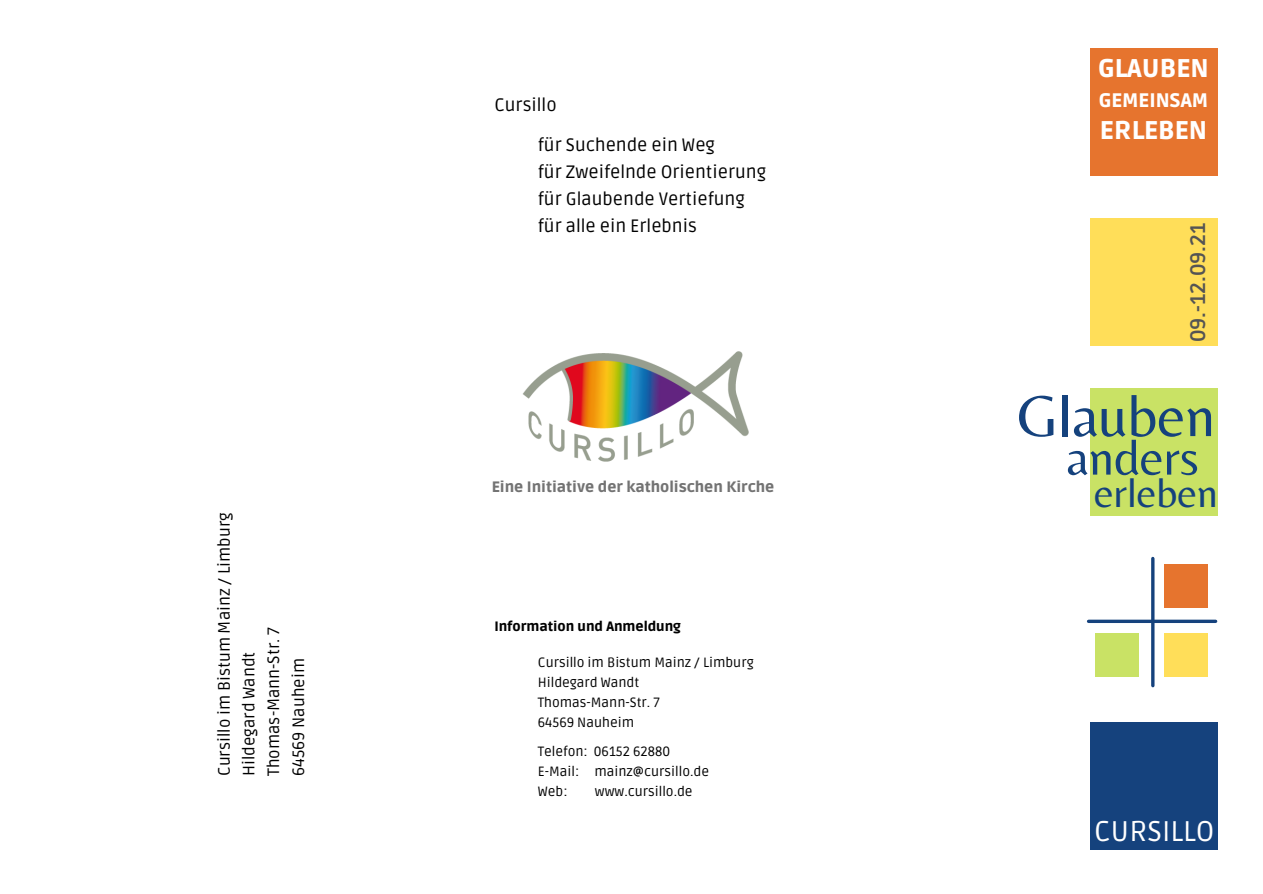
<style>
.page{position:relative;width:1263px;height:894px;background:#fff}
.page>*{position:absolute;margin:0;border:0;box-sizing:border-box;transform-origin:0 0}
.t1{font:60px "Belleza";color:#15427d}
.t2{font:51px "Belleza";color:#15427d}
.t3{font:42px "Belleza";color:#15427d}
.t4{font:28.5px "Ruda";color:#fff}
.t5{font:900 25.5px "Ruda";color:#fff}
.t6{font:700 21px "Ruda";color:#545454}
.t7{font:900 19.5px "Ruda";color:#fff}
.t8{font:18px "Ruda";color:#000}
.t9{font:16.5px "Ruda";color:#000}
.t10{font:900 15px "Ruda";color:#737373}
.t11{font:13.5px "Ruda";color:#000}
.t12{font:900 13.5px "Ruda";color:#000}
</style>
<div class="page">
<div style="left:1090px;top:48px;width:127px;height:127px;background:#e6742e"></div>
<div style="left:1090px;top:218px;width:127px;height:128px;background:#ffde59"></div>
<div style="left:1090px;top:388px;width:127px;height:127px;background:#c9e265"></div>
<div style="left:1090px;top:722px;width:127px;height:127px;background:#15427d"></div>
<div style="left:1164px;top:564px;width:44px;height:43px;background:#e6742e"></div>
<div style="left:1164px;top:633px;width:44px;height:43px;background:#ffde59"></div>
<div style="left:1096px;top:633px;width:43px;height:43px;background:#c9e265"></div>
<hr style="left:1151px;top:558px;width:3px;height:127px;background:#15427d">
<svg style="left:1088px;top:619px;width:128px;height:4px"></svg>
<img style="left:522px;top:351px;width:227px;height:110px">
<p class="t9" style="left:215px;top:775px;width:265px;rotate:-90deg">Cursillo im Bistum Mainz / Limburg</p>
<p class="t9" style="left:239px;top:775px;width:126px;rotate:-90deg">Hildegard Wandt</p>
<p class="t9" style="left:264px;top:775px;width:150px;rotate:-90deg">Thomas-Mann-Str. 7</p>
<p class="t9" style="left:289px;top:775px;width:119px;rotate:-90deg">64569 Nauheim</p>
<p class="t8" style="left:494px;top:94px;width:64px">Cursillo</p>
<p class="t8" style="left:538px;top:134px;width:179px">für Suchende ein Weg</p>
<p class="t8" style="left:538px;top:161px;width:230px">für Zweifelnde Orientierung</p>
<p class="t8" style="left:538px;top:188px;width:208px">für Glaubende Vertiefung</p>
<p class="t8" style="left:538px;top:215px;width:161px">für alle ein Erlebnis</p>
<p class="t10" style="left:492px;top:478px;width:284px">Eine Initiative der katholischen Kirche</p>
<p class="t12" style="left:494px;top:618px;width:188px">Information und Anmeldung</p>
<p class="t11" style="left:538px;top:654px;width:217px">Cursillo im Bistum Mainz / Limburg</p>
<p class="t11" style="left:538px;top:674px;width:103px">Hildegard Wandt</p>
<p class="t11" style="left:538px;top:694px;width:123px">Thomas-Mann-Str. 7</p>
<p class="t11" style="left:538px;top:714px;width:98px">64569 Nauheim</p>
<p class="t11" style="left:538px;top:743px;width:134px">Telefon: 06152 62880</p>
<p class="t11" style="left:538px;top:763px;width:173px">E-Mail: mainz@cursillo.de</p>
<p class="t11" style="left:538px;top:783px;width:31px">Web:</p>
<p class="t11" style="left:595px;top:783px;width:99px">www.cursillo.de</p>
<p class="t5" style="left:1098px;top:54px;width:112px">GLAUBEN</p>
<p class="t7" style="left:1099px;top:88px;width:111px">GEMEINSAM</p>
<p class="t5" style="left:1100px;top:116px;width:109px">ERLEBEN</p>
<p class="t6" style="left:1186px;top:342px;width:121px;rotate:-90deg">09.-12.09.21</p>
<p class="t1" style="left:1017px;top:380px;width:200px">Glauben</p>
<p class="t2" style="left:1066px;top:427px;width:134px">anders</p>
<p class="t3" style="left:1094px;top:467px;width:126px">erleben</p>
<p class="t4" style="left:1094px;top:814px;width:122px">CURSILLO</p>
</div>
